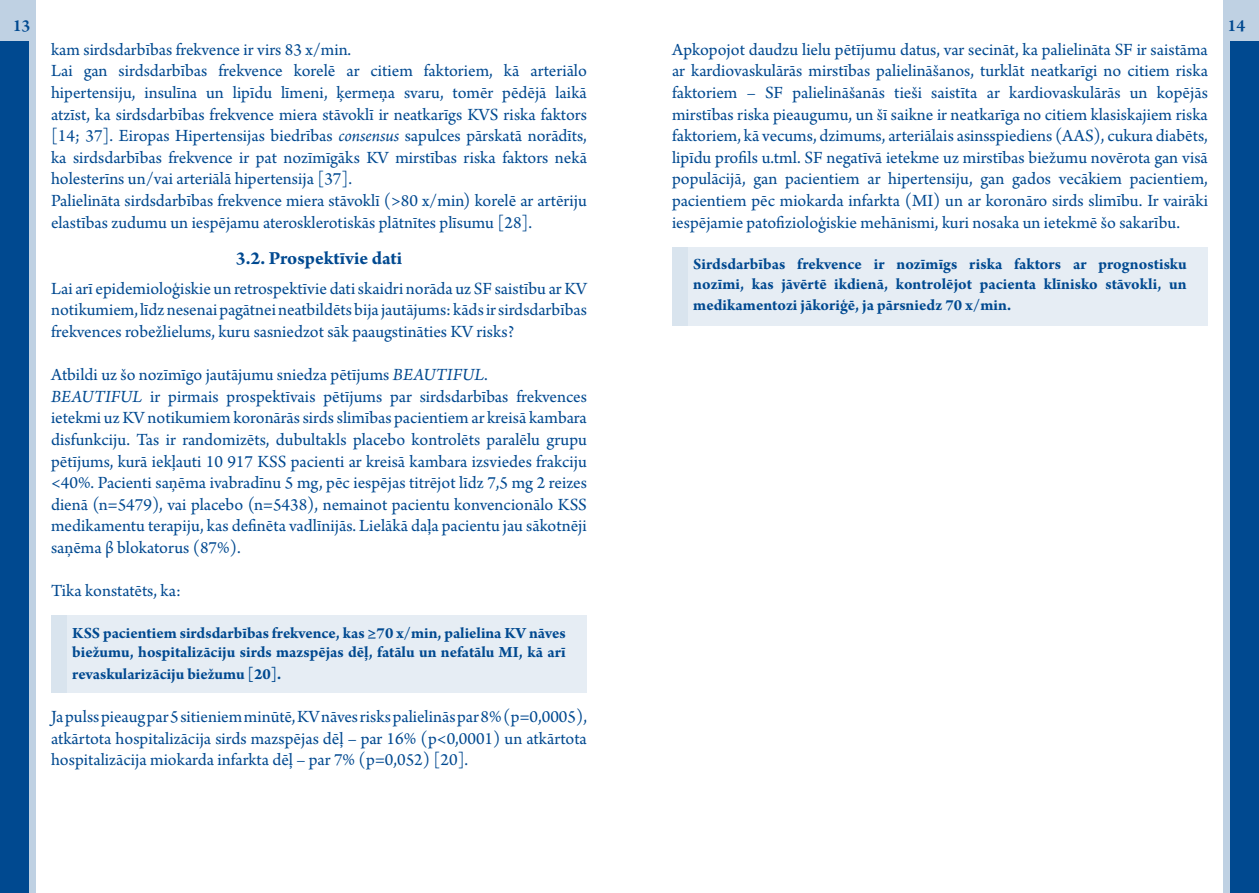
<style>
.page{position:relative;width:1259px;height:893px;background:#fff}
.page>*{position:absolute;margin:0;border:0;box-sizing:border-box;transform-origin:0 0}
.t1{font:700 19.5px "Arno Pro";color:#004990}
.t2{font:18px/21.6px "Arno Pro";color:#004990;text-align:justify}
.t3{font:600 18px "Arno Pro";color:#004990}
.t4{font:700 16.5px/19.8px "Arno Pro";color:#004990}
.s1{font-style:italic}
</style>
<div class="page">
<div style="left:672px;top:247px;width:536px;height:79px;background:#e6edf4"></div>
<div style="left:672px;top:247px;width:16px;height:79px;background:#d9e4ee"></div>
<div style="left:51px;top:615px;width:536px;height:77px;background:#e6edf4"></div>
<div style="left:51px;top:615px;width:16px;height:77px;background:#d9e4ee"></div>
<div style="left:0;top:0;width:35px;height:893px;background:#bfd1e3"></div>
<div style="left:1224px;top:0;width:35px;height:893px;background:#bfd1e3"></div>
<div style="left:0;top:41px;width:29px;height:852px;background:#004990"></div>
<div style="left:1230px;top:41px;width:29px;height:852px;background:#004990"></div>
<p class="t3" style="left:13px;top:16px;width:19px">13</p>
<p class="t3" style="left:1227px;top:16px;width:19px">14</p>
<p class="t2" style="left:51px;top:39px;width:537px;text-align:left">kam sirdsdarbības frekvence ir virs 83 x/min.<br>Lai gan sirdsdarbības frekvence korelē ar citiem faktoriem, kā arteriālo hipertensiju, insulīna un lipīdu līmeni, ķermeņa svaru, tomēr pēdējā laikā atzīst, ka sirdsdarbības frekvence miera stāvoklī ir neatkarīgs KVS riska faktors [14; 37]. Eiropas Hipertensijas biedrības <span class="s1">consensus</span> sapulces pārskatā norādīts, ka sirdsdarbības frekvence ir pat nozīmīgāks KV mirstības riska faktors nekā holesterīns un/vai arteriālā hipertensija [37].<br>Palielināta sirdsdarbības frekvence miera stāvoklī (&gt;80 x/min) korelē ar artēriju elastības zudumu un iespējamu aterosklerotiskās plātnītes plīsumu [28].</p>
<p class="t1" style="left:236px;top:247px;width:168px">3.2. Prospektīvie dati</p>
<p class="t2" style="left:51px;top:279px;width:537px">Lai arī epidemioloģiskie un retrospektīvie dati skaidri norāda uz SF saistību ar KV notikumiem, līdz nesenai pagātnei neatbildēts bija jautājums: kāds ir sirdsdarbības frekvences robežlielums, kuru sasniedzot sāk paaugstināties KV risks?</p>
<p class="t2" style="left:51px;top:365px;width:537px;text-align:left">Atbildi uz šo nozīmīgo jautājumu sniedza pētījums <span class="s1">BEAUTIFUL</span>.<br><span class="s1">BEAUTIFUL</span> ir pirmais prospektīvais pētījums par sirdsdarbības frekvences ietekmi uz KV notikumiem koronārās sirds slimības pacientiem ar kreisā kambara disfunkciju. Tas ir randomizēts, dubultakls placebo kontrolēts paralēlu grupu pētījums, kurā iekļauti 10 917 KSS pacienti ar kreisā kambara izsviedes frakciju &lt;40%. Pacienti saņēma ivabradīnu 5 mg, pēc iespējas titrējot līdz 7,5 mg 2 reizes dienā (n=5479), vai placebo (n=5438), nemainot pacientu konvencionālo KSS medikamentu terapiju, kas definēta vadlīnijās. Lielākā daļa pacientu jau sākotnēji saņēma β blokatorus (87%).</p>
<p class="t2" style="left:51px;top:581px;width:131px">Tika konstatēts, ka:</p>
<p class="t4" style="left:72px;top:624px;width:495px">KSS pacientiem sirdsdarbības frekvence, kas ≥70 x/min, palielina KV nāves biežumu, hospitalizāciju sirds mazspējas dēļ, fatālu un nefatālu MI, kā arī</p>
<p class="t4" style="left:72px;top:665px;width:210px">revaskularizāciju biežumu [20].</p>
<p class="t2" style="left:51px;top:707px;width:537px">Ja pulss pieaug par 5 sitieniem minūtē, KV nāves risks palielinās par 8% (p=0,0005), atkārtota hospitalizācija sirds mazspējas dēļ – par 16% (p&lt;0,0001) un atkārtota hospitalizācija miokarda infarkta dēļ – par 7% (p=0,052) [20].</p>
<p class="t2" style="left:672px;top:39px;width:537px">Apkopojot daudzu lielu pētījumu datus, var secināt, ka palielināta SF ir saistāma ar kardiovaskulārās mirstības palielināšanos, turklāt neatkarīgi no citiem riska faktoriem – SF palielināšanās tieši saistīta ar kardiovaskulārās un kopējās mirstības riska pieaugumu, un šī saikne ir neatkarīga no citiem klasiskajiem riska faktoriem, kā vecums, dzimums, arteriālais asinsspiediens (AAS), cukura diabēts, lipīdu profils u.tml. SF negatīvā ietekme uz mirstības biežumu novērota gan visā populācijā, gan pacientiem ar hipertensiju, gan gados vecākiem pacientiem, pacientiem pēc miokarda infarkta (MI) un ar koronāro sirds slimību. Ir vairāki iespējamie patofizioloģiskie mehānismi, kuri nosaka un ietekmē šo sakarību.</p>
<p class="t4" style="left:693px;top:255px;width:495px">Sirdsdarbības frekvence ir nozīmīgs riska faktors ar prognostisku nozīmi, kas jāvērtē ikdienā, kontrolējot pacienta klīnisko stāvokli, un</p>
<p class="t4" style="left:693px;top:296px;width:319px">medikamentozi jākoriģē, ja pārsniedz 70 x/min.</p>
</div>
